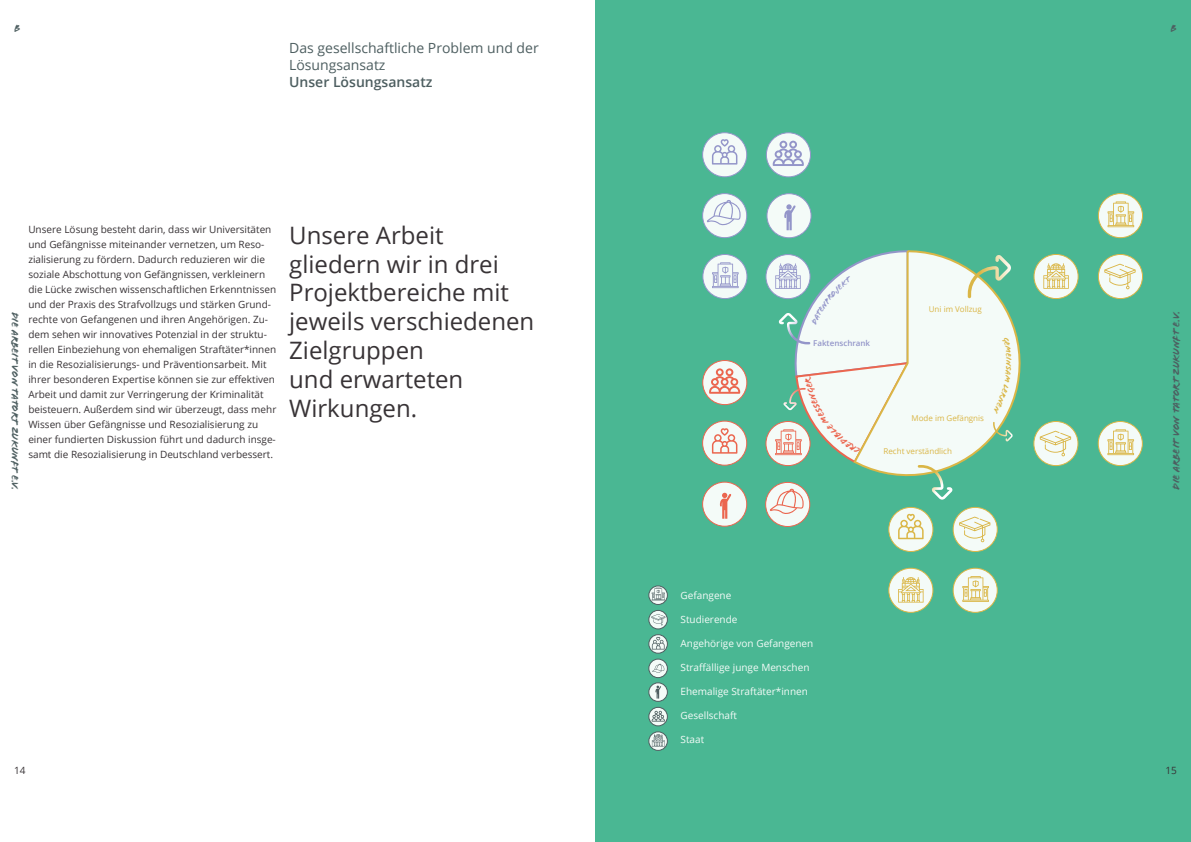
<style>
.page{position:relative;width:1191px;height:842px;background:#fff}
.page>*{position:absolute;margin:0;border:0;box-sizing:border-box;transform-origin:0 0}
.t1{font:24px/28.8px "Open Sans";color:#383336}
.t2{font:14px/16.8px "Open Sans";color:#4d5e60}
.t3{font:600 14px "Open Sans";color:#4d5e60}
.t4{font:10px/15px "Open Sans";color:#383336}
.t5{font:10px "Open Sans";color:#f4fbf8}
.t6{font:10px "Flood Std";color:#4d5e60}
.t7{font:8px "Open Sans";color:#dab646}
.t8{font:600 8px "Open Sans";color:#9395c9}
</style>
<div class="page">
<div style="left:595px;top:0;width:595px;height:842px;background:#4ab793"></div>
<svg style="left:1098px;top:421px;width:44px;height:45px"></svg>
<div style="left:1097px;top:421px;width:45px;height:45px;border:1px solid #dab646;border-radius:50%"></div>
<svg style="left:1033px;top:421px;width:45px;height:45px"></svg>
<div style="left:1033px;top:421px;width:45px;height:45px;border:1px solid #dab646;border-radius:50%"></div>
<div style="left:888px;top:568px;width:45px;height:44px;background:#f4fbf8;border-radius:50%"></div>
<div style="left:888px;top:568px;width:45px;height:45px;border:1px solid #dab646;border-radius:50%"></div>
<svg style="left:765px;top:482px;width:44px;height:44px"></svg>
<div style="left:702px;top:482px;width:44px;height:44px;background:#f4fbf8;border-radius:50%"></div>
<div style="left:702px;top:482px;width:45px;height:45px;border:1px solid #eb664f;border-radius:50%"></div>
<svg style="left:649px;top:586px;width:18px;height:18px"></svg>
<div style="left:648px;top:586px;width:19px;height:19px;border:1px solid #4d5e60;border-radius:50%"></div>
<svg style="left:649px;top:610px;width:18px;height:19px"></svg>
<div style="left:648px;top:610px;width:19px;height:19px;border:1px solid #4d5e60;border-radius:50%"></div>
<svg style="left:649px;top:635px;width:18px;height:18px"></svg>
<div style="left:648px;top:634px;width:19px;height:19px;border:1px solid #4d5e60;border-radius:50%"></div>
<svg style="left:649px;top:659px;width:18px;height:19px"></svg>
<div style="left:648px;top:659px;width:19px;height:19px;border:1px solid #4d5e60;border-radius:50%"></div>
<svg style="left:649px;top:683px;width:18px;height:18px"></svg>
<div style="left:648px;top:682px;width:19px;height:20px;border:1px solid #4d5e60;border-radius:50%"></div>
<svg style="left:649px;top:707px;width:18px;height:19px"></svg>
<div style="left:648px;top:707px;width:19px;height:19px;border:1px solid #4d5e60;border-radius:50%"></div>
<svg style="left:649px;top:732px;width:18px;height:18px"></svg>
<div style="left:648px;top:731px;width:19px;height:20px;border:1px solid #4d5e60;border-radius:50%"></div>
<svg style="left:702px;top:360px;width:45px;height:45px"></svg>
<div style="left:702px;top:360px;width:45px;height:45px;border:1px solid #eb664f;border-radius:50%"></div>
<svg style="left:1107px;top:429px;width:27px;height:26px"></svg>
<svg style="left:1098px;top:194px;width:44px;height:44px"></svg>
<div style="left:1097px;top:193px;width:46px;height:45px;border:1px solid #dab646;border-radius:50%"></div>
<svg style="left:1107px;top:201px;width:27px;height:26px"></svg>
<div style="left:953px;top:568px;width:44px;height:44px;background:#f4fbf8;border-radius:50%"></div>
<div style="left:952px;top:568px;width:45px;height:45px;border:1px solid #dab646;border-radius:50%"></div>
<svg style="left:962px;top:576px;width:27px;height:26px"></svg>
<svg style="left:766px;top:421px;width:44px;height:45px"></svg>
<svg style="left:1039px;top:431px;width:32px;height:25px"></svg>
<svg style="left:1098px;top:254px;width:44px;height:45px"></svg>
<div style="left:1097px;top:254px;width:46px;height:45px;border:1px solid #dab646;border-radius:50%"></div>
<svg style="left:1104px;top:264px;width:31px;height:25px"></svg>
<div style="left:953px;top:507px;width:44px;height:44px;background:#f4fbf8;border-radius:50%"></div>
<div style="left:702px;top:421px;width:44px;height:44px;background:#f4fbf8;border-radius:50%"></div>
<div style="left:702px;top:421px;width:45px;height:45px;border:1px solid #eb664f;border-radius:50%"></div>
<svg style="left:712px;top:428px;width:25px;height:26px"></svg>
<svg style="left:709px;top:368px;width:31px;height:26px"></svg>
<svg style="left:719px;top:493px;width:12px;height:26px"></svg>
<div style="left:702px;top:194px;width:44px;height:44px;background:#f4fbf8;border-radius:50%"></div>
<div style="left:702px;top:193px;width:45px;height:45px;border:1px solid #9395c9;border-radius:50%"></div>
<div style="left:767px;top:194px;width:44px;height:44px;background:#f4fbf8;border-radius:50%"></div>
<div style="left:766px;top:193px;width:45px;height:45px;border:1px solid #9395c9;border-radius:50%"></div>
<div style="left:766px;top:133px;width:44px;height:44px;background:#f4fbf8;border-radius:50%"></div>
<div style="left:766px;top:132px;width:45px;height:45px;border:1px solid #9395c9;border-radius:50%"></div>
<div style="left:703px;top:254px;width:44px;height:45px;background:#f4fbf8;border-radius:50%"></div>
<div style="left:702px;top:254px;width:45px;height:45px;border:1px solid #9395c9;border-radius:50%"></div>
<svg style="left:712px;top:262px;width:26px;height:26px"></svg>
<div style="left:702px;top:133px;width:44px;height:44px;background:#f4fbf8;border-radius:50%"></div>
<div style="left:702px;top:132px;width:45px;height:45px;border:1px solid #9395c9;border-radius:50%"></div>
<svg style="left:712px;top:139px;width:25px;height:26px"></svg>
<svg style="left:772px;top:141px;width:32px;height:25px"></svg>
<svg style="left:784px;top:204px;width:11px;height:26px"></svg>
<svg style="left:706px;top:199px;width:34px;height:27px"></svg>
<div style="left:888px;top:507px;width:45px;height:44px;background:#f4fbf8;border-radius:50%"></div>
<svg style="left:898px;top:577px;width:25px;height:26px"></svg>
<div style="left:1034px;top:254px;width:44px;height:45px;background:#f4fbf8;border-radius:50%"></div>
<div style="left:1033px;top:254px;width:45px;height:45px;border:1px solid #dab646;border-radius:50%"></div>
<svg style="left:1043px;top:263px;width:25px;height:26px"></svg>
<svg style="left:766px;top:255px;width:44px;height:44px"></svg>
<svg style="left:651px;top:588px;width:14px;height:13px"></svg>
<svg style="left:651px;top:614px;width:14px;height:11px"></svg>
<svg style="left:652px;top:636px;width:12px;height:13px"></svg>
<svg style="left:651px;top:711px;width:14px;height:11px"></svg>
<svg style="left:655px;top:686px;width:6px;height:12px"></svg>
<svg style="left:652px;top:663px;width:12px;height:10px"></svg>
<svg style="left:652px;top:734px;width:12px;height:13px"></svg>
<svg style="left:769px;top:250px;width:252px;height:292px"></svg>
<p class="t6" style="left:14px;top:22px;width:8px">B</p>
<p class="t6" style="left:1170px;top:22px;width:8px">B</p>
<h2 class="t2" style="left:289px;top:39px;width:251px">Das gesellschaftliche Problem und der<br>Lösungsansatz</h2>
<h2 class="t3" style="left:289px;top:72px;width:145px">Unser Lösungsansatz</h2>
<p class="t4" style="left:28px;top:222px;width:250px">Unsere Lösung besteht darin, dass wir Universitäten und Gefängnisse miteinander vernetzen, um Reso&shy;zialisierung zu fördern. Dadurch reduzieren wir die soziale Abschottung von Gefängnissen, verkleinern die Lücke zwischen wissenschaftlichen Erkenntnissen und der Praxis des Strafvollzugs und stärken Grund&shy;rechte von Gefangenen und ihren Angehörigen. Zu&shy;dem sehen wir innovatives Potenzial in der struktu&shy;rellen Einbeziehung von ehemaligen Straftäter*innen in die Resozialisierungs- und Präventionsarbeit. Mit ihrer besonderen Expertise können sie zur effektiven Arbeit und damit zur Verringerung der Kriminalität beisteuern. Außerdem sind wir überzeugt, dass mehr Wissen über Gefängnisse und Resozialisierung zu einer fundierten Diskussion führt und dadurch insge&shy;samt die Resozialisierung in Deutschland verbessert.</p>
<h1 class="t1" style="left:289px;top:220px;width:247px">Unsere Arbeit gliedern wir in drei<br>Projektbereiche mit jeweils verschiedenen<br>Zielgruppen<br>und erwarteten<br>Wirkungen.</h1>
<p class="t7" style="left:928px;top:304px;width:55px">Uni im Vollzug</p>
<p class="t6" style="left:21px;top:312px;width:180px;rotate:90deg">Die Arbeit von tatort Zukunft E.V.</p>
<p class="t6" style="left:1170px;top:490px;width:180px;rotate:-90deg">Die Arbeit von tatort Zukunft E.V.</p>
<p class="t8" style="left:813px;top:337px;width:58px">Faktenschrank</p>
<p class="t7" style="left:911px;top:413px;width:74px">Mode im Gefängnis</p>
<p class="t7" style="left:883px;top:446px;width:70px">Recht verständlich</p>
<p class="t5" style="left:680px;top:588px;width:52px">Gefangene</p>
<p class="t5" style="left:680px;top:612px;width:58px">Studierende</p>
<p class="t5" style="left:680px;top:636px;width:134px">Angehörige von Gefangenen</p>
<p class="t5" style="left:680px;top:660px;width:130px">Straffällige junge Menschen</p>
<p class="t5" style="left:680px;top:684px;width:129px">Ehemalige Straftäter*innen</p>
<p class="t5" style="left:680px;top:708px;width:58px">Gesellschaft</p>
<p class="t5" style="left:680px;top:732px;width:25px">Staat</p>
<p class="t4" style="left:14px;top:762px;width:13px">14</p>
<p class="t4" style="left:1165px;top:762px;width:13px">15</p>
</div>
